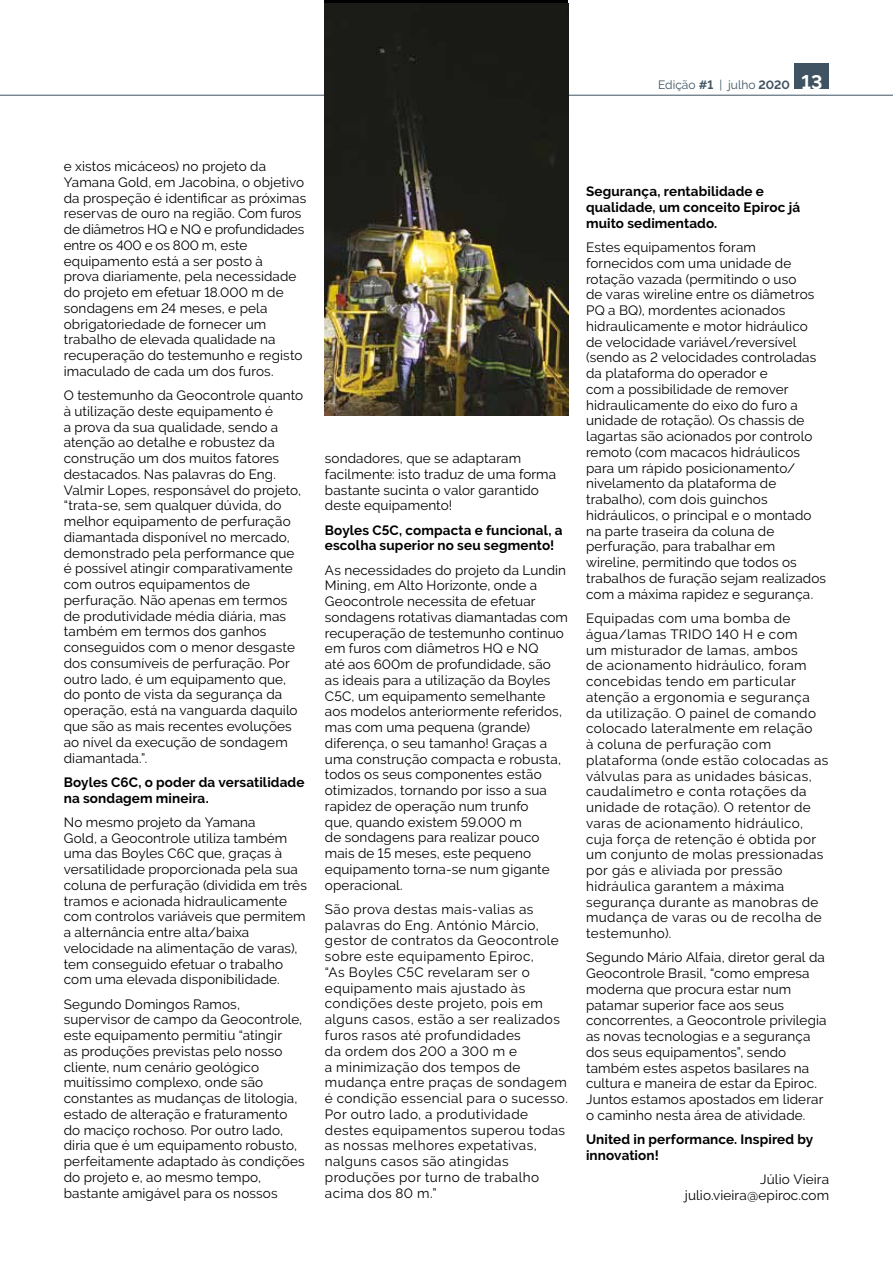
<style>
.page{position:relative;width:893px;height:1263px;background:#fff}
.page>*{position:absolute;margin:0;border:0;box-sizing:border-box;transform-origin:0 0}
.t1{font:13.5px/15.8px "Raleway";letter-spacing:.01em;color:#000}
.t2{font:13.5px/15.8px "Raleway";letter-spacing:.03em;color:#000}
.t3{font:700 13.5px/15.8px "Raleway";letter-spacing:.01em;color:#000}
.t4{font:12px "Raleway";color:#3f5362}
.s1{font-weight:700}
.s2{font-weight:700;font-size:19.5px;color:#fff}
</style>
<div class="page">
<div style="left:795px;top:64px;width:34px;height:25px;background:#3f5362"></div>
<hr style="left:0;top:95px;width:893px;height:1px;background:#3f5362">
<img style="left:325px;top:4px;width:243px;height:412px">
<p class="t4" style="left:658px;top:78px;width:166px">Edição <span class="s1">#1</span> | julho <span class="s1">2020</span> <span class="s2">13</span></p>
<p class="t1" style="left:64px;top:158px;width:244px">e xistos micáceos) no projeto da Yamana Gold, em Jacobina, o objetivo da prospeção é identificar as próximas reservas de ouro na região. Com furos de diâmetros HQ e NQ e profundidades entre os 400 e os 800 m, este equipamento está a ser posto à<br>prova diariamente, pela necessidade do projeto em efetuar 18.000 m de sondagens em 24 meses, e pela obrigatoriedade de fornecer um trabalho de elevada qualidade na recuperação do testemunho e registo imaculado de cada um dos furos.</p>
<p class="t1" style="left:64px;top:387px;width:241px">O testemunho da Geocontrole quanto à utilização deste equipamento é<br>a prova da sua qualidade, sendo a atenção ao detalhe e robustez da construção um dos muitos fatores destacados. Nas palavras do Eng.<br>Valmir Lopes, responsável do projeto, “trata-se, sem qualquer dúvida, do melhor equipamento de perfuração diamantada disponível no mercado, demonstrado pela performance que é possível atingir comparativamente com outros equipamentos de perfuração. Não apenas em termos de produtividade média diária, mas também em termos dos ganhos conseguidos com o menor desgaste dos consumíveis de perfuração. Por outro lado, é um equipamento que, do ponto de vista da segurança da operação, está na vanguarda daquilo que são as mais recentes evoluções ao nível da execução de sondagem diamantada.”.</p>
<p class="t3" style="left:64px;top:774px;width:242px">Boyles C6C, o poder da versatilidade na sondagem mineira.</p>
<p class="t1" style="left:64px;top:814px;width:245px">No mesmo projeto da Yamana<br>Gold, a Geocontrole utiliza também uma das Boyles C6C que, graças à versatilidade proporcionada pela sua coluna de perfuração (dividida em três tramos e acionada hidraulicamente com controlos variáveis que permitem a alternância entre alta/baixa velocidade na alimentação de varas), tem conseguido efetuar o trabalho com uma elevada disponibilidade.</p>
<p class="t1" style="left:64px;top:996px;width:242px">Segundo Domingos Ramos, supervisor de campo da Geocontrole, este equipamento permitiu “atingir<br>as produções previstas pelo nosso cliente, num cenário geológico muitíssimo complexo, onde são constantes as mudanças de litologia, estado de alteração e fraturamento do maciço rochoso. Por outro lado, diria que é um equipamento robusto, perfeitamente adaptado às condições do projeto e, ao mesmo tempo, bastante amigável para os nossos</p>
<p class="t1" style="left:325px;top:450px;width:233px">sondadores, que se adaptaram facilmente: isto traduz de uma forma bastante sucinta o valor garantido deste equipamento!</p>
<p class="t3" style="left:325px;top:522px;width:239px">Boyles C5C, compacta e funcional, a escolha superior no seu segmento!</p>
<p class="t1" style="left:325px;top:562px;width:245px">As necessidades do projeto da Lundin<br>Mining, em Alto Horizonte, onde a<br>Geocontrole necessita de efetuar sondagens rotativas diamantadas com recuperação de testemunho continuo em furos com diâmetros HQ e NQ<br>até aos 600m de profundidade, são as ideais para a utilização da Boyles<br>C5C, um equipamento semelhante aos modelos anteriormente referidos, mas com uma pequena (grande) diferença, o seu tamanho! Graças a uma construção compacta e robusta, todos os seus componentes estão otimizados, tornando por isso a sua rapidez de operação num trunfo<br>que, quando existem 59.000 m<br>de sondagens para realizar pouco mais de 15 meses, este pequeno equipamento torna-se num gigante operacional.</p>
<p class="t2" style="left:325px;top:901px;width:244px">São prova destas mais-valias as palavras do Eng. António Márcio, gestor de contratos da Geocontrole sobre este equipamento Epiroc,<br>“As Boyles C5C revelaram ser o equipamento mais ajustado às condições deste projeto, pois em alguns casos, estão a ser realizados furos rasos até profundidades<br>da ordem dos 200 a 300 m e<br>a minimização dos tempos de mudança entre praças de sondagem é condição essencial para o sucesso.<br>Por outro lado, a produtividade destes equipamentos superou todas as nossas melhores expetativas, nalguns casos são atingidas produções por turno de trabalho acima dos 80 m.”</p>
<p class="t3" style="left:586px;top:184px;width:216px">Segurança, rentabilidade e qualidade, um conceito Epiroc já muito sedimentado.</p>
<p class="t1" style="left:586px;top:239px;width:242px">Estes equipamentos foram fornecidos com uma unidade de rotação vazada (permitindo o uso<br>de varas wireline entre os diâmetros<br>PQ a BQ), mordentes acionados hidraulicamente e motor hidráulico de velocidade variável/reversível (sendo as 2 velocidades controladas da plataforma do operador e<br>com a possibilidade de remover hidraulicamente do eixo do furo a unidade de rotação). Os chassis de lagartas são acionados por controlo remoto (com macacos hidráulicos para um rápido posicionamento/ nivelamento da plataforma de trabalho), com dois guinchos hidráulicos, o principal e o montado na parte traseira da coluna de perfuração, para trabalhar em wireline, permitindo que todos os trabalhos de furação sejam realizados com a máxima rapidez e segurança.</p>
<p class="t2" style="left:586px;top:610px;width:244px">Equipadas com uma bomba de água/lamas TRIDO 140 H e com<br>um misturador de lamas, ambos<br>de acionamento hidráulico, foram concebidas tendo em particular atenção a ergonomia e segurança da utilização. O painel de comando colocado lateralmente em relação<br>à coluna de perfuração com plataforma (onde estão colocadas as válvulas para as unidades básicas, caudalímetro e conta rotações da unidade de rotação). O retentor de varas de acionamento hidráulico, cuja força de retenção é obtida por um conjunto de molas pressionadas por gás e aliviada por pressão hidráulica garantem a máxima segurança durante as manobras de mudança de varas ou de recolha de testemunho).</p>
<p class="t1" style="left:586px;top:950px;width:242px">Segundo Mário Alfaia, diretor geral da Geocontrole Brasil, “como empresa moderna que procura estar num patamar superior face aos seus concorrentes, a Geocontrole privilegia as novas tecnologias e a segurança dos seus equipamentos”, sendo também estes aspetos basilares na cultura e maneira de estar da Epiroc.<br>Juntos estamos apostados em liderar o caminho nesta área de atividade.</p>
<p class="t3" style="left:586px;top:1132px;width:229px">United in performance. Inspired by innovation!</p>
<p class="t1" style="left:685px;top:1171px;width:146px;text-align:right">Júlio Vieira julio.vieira@epiroc.com</p>
</div>
